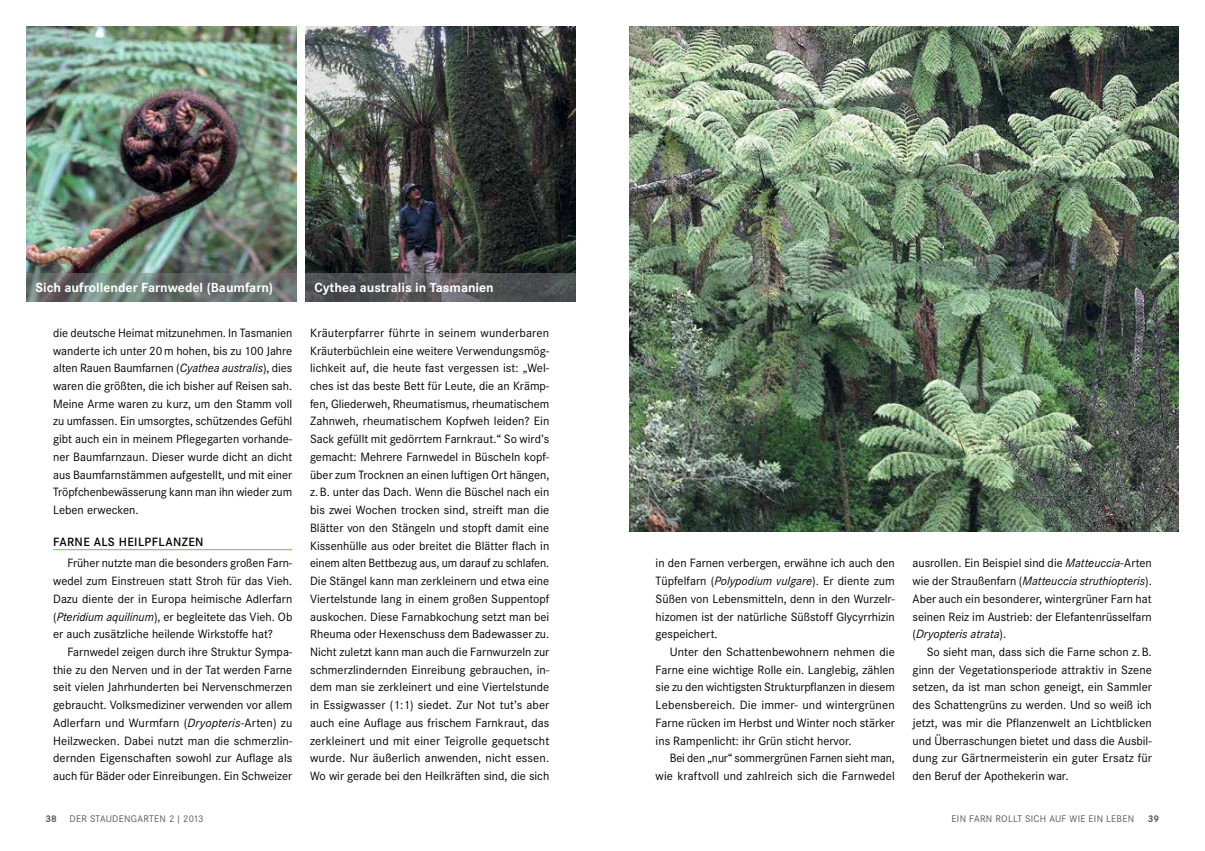
<style>
.page{position:relative;width:1205px;height:851px;background:#fff}
.page>*{position:absolute;margin:0;border:0;box-sizing:border-box;transform-origin:0 0}
.t1{font:700 13.75px "Corporate S";color:#fff}
.t2{font:12.5px/17.8px "Corporate S";color:#000;text-align:justify}
.t3{font:600 12.5px "Corporate S";letter-spacing:.03em;color:#000}
.t4{font:10px "Corporate S";letter-spacing:.03em;color:#58595b}
.t5{font:700 10px "Corporate S";color:#58595b}
.s1{font-style:italic}
</style>
<div class="page">
<hr style="left:53px;top:549px;width:239px;height:1px;background:#72bf44">
<img style="left:629px;top:27px;width:549px;height:504px">
<img style="left:27px;top:27px;width:270px;height:246px">
<img style="left:306px;top:27px;width:270px;height:246px">
<svg style="left:27px;top:273px;width:270px;height:28px;background:#6c7572"></svg>
<svg style="left:306px;top:273px;width:270px;height:28px;background:#535457"></svg>
<p class="t1" style="left:35px;top:279px;width:239px">Sich aufrollender Farnwedel (Baumfarn)</p>
<p class="t1" style="left:314px;top:279px;width:181px">Cythea australis in Tasmanien</p>
<p class="t2" style="left:53px;top:324px;width:241px">die deutsche Heimat mitzunehmen. I n Tasmanien wanderte ich unter 20m hohen, bis zu 100 Jahre alten Rauen Baumfarnen (<span class="s1">Cyathea australis</span>), dies waren die größten, die ich bisher auf Reisen sah.<br>Meine Arme waren zu kurz, um den Stamm voll zu umfassen. Ein umsorgtes, schützendes Gefühl gibt auch ein in meinem Pflegegarten vorhande&shy;ner Baumfarnzaun. Dieser wurde dicht an dicht aus Baumfarnstämmen aufgestellt, und mit einer Tröpfchenbewässerung kann man ihn wieder zum Leben erwecken.</p>
<p class="t3" style="left:53px;top:534px;width:152px">FARNE ALS H EILPFLANZEN</p>
<p class="t2" style="left:53px;top:554px;width:241px;text-indent:14px">Früher nutzte man die besonders großen Farn&shy;wedel zum Einstreuen statt Stroh für das Vieh.<br>Dazu diente der in Europa heimische Adlerfarn (<span class="s1">Pteridium aquilinum</span>), er begleitete das Vieh. Ob er auch zusätzliche heilende Wirkstoffe hat?</p>
<p class="t2" style="left:53px;top:643px;width:241px;text-indent:14px">Farnwedel zeigen durch ihre Struktur Sympa&shy;thie zu den Nerven und in der Tat werden Farne seit vielen Jahrhunderten bei Nervenschmerzen gebraucht. Volksmediziner verwenden vor allem Adlerfarn und Wurmfarn (<span class="s1">Dryopteris</span>-Arten) zu Heilzwecken. Dabei nutzt man die schmerzlin&shy;dernden Eigenschaften sowohl zur Auflage als auch für Bäder oder Einreibungen. Ein Schweizer</p>
<p class="t2" style="left:310px;top:324px;width:241px">Kräuterpfarrer führte in seinem wunderbaren Kräuterbüchlein eine weitere Verwendungsmög&shy;lichkeit auf, die heute fast vergessen ist: „Wel&shy;ches ist das beste Bett für Leute, die an Krämp&shy;fen, Gliederweh, Rheumatismus, rheumatischem Zahnweh, rheumatischem Kopfweh leiden? Ein Sack gefüllt mit gedörrtem Farnkraut.“ So wird’s gemacht: Mehrere Farnwedel in Büscheln kopf&shy;über zum Trocknen an einen luftigen Ort hängen, z. B. unter das Dach. Wenn die Büschel nach ein bis zwei Wochen trocken sind, streift man die Blätter von den Stängeln und stopft damit eine Kissenhülle aus oder breitet die Blätter flach in einem alten Bettbezug aus, um darauf zu schlafen.<br>Die Stängel kann man zerkleinern und etwa eine Viertelstunde lang in einem großen Suppentopf auskochen. Diese Farnabkochung setzt man bei Rheuma oder Hexenschuss dem Badewasser zu.<br>N icht zuletzt kann man auch die Farnwurzeln zur schmerzlindernden Einreibung gebrauchen, in&shy;dem man sie zerkleinert und eine Viertelstunde in Essigwasser (1:1) siedet. Zur Not tut’s aber auch eine Auflage aus frischem Farnkraut, das zerkleinert und mit einer Teigrolle gequetscht wurde. N ur äußerlich anwenden, nicht essen.<br>Wo wir gerade bei den Heilkräften sind, die sich</p>
<p class="t2" style="left:656px;top:554px;width:241px">in den Farnen verbergen, erwähne ich auch den Tüpfelfarn (<span class="s1">Polypodium vulgare</span>). Er diente zum Süßen von Lebensmitteln, denn in den Wurzelr&shy;hizomen ist der natürliche Süßstoff Glycyrrhizin gespeichert.</p>
<p class="t2" style="left:656px;top:643px;width:241px;text-indent:14px">Unter den Schattenbewohnern nehmen die Farne eine wichtige Rolle ein. Langlebig, zählen sie zu den wichtigsten Strukturpflanzen in diesem Lebensbereich. Die immer- und wintergrünen Farne rücken im Herbst und Winter noch stärker ins Rampenlicht: ihr Grün sticht hervor.</p>
<p class="t2" style="left:656px;top:749px;width:241px;text-align:right">Bei den „nur“ sommergrünen Farnen sieht man, wie kraftvoll und zahlreich sich die Farnwedel</p>
<p class="t2" style="left:912px;top:554px;width:241px">ausrollen. Ein Beispiel sind die <span class="s1">Matteuccia</span>-Arten wie der Straußenfarn (<span class="s1">Matteuccia struthiopteris</span>).<br>Aber auch ein besonderer, wintergrüner Farn hat seinen Reiz im Austrieb: der Elefantenrüsselfarn (<span class="s1">Dryopteris atrata</span>).</p>
<p class="t2" style="left:912px;top:643px;width:241px;text-indent:14px">So sieht man, dass sich die Farne schon z. B. ginn der Vegetationsperiode attraktiv in Szene setzen, da ist man schon geneigt, ein Sammler des Schattengrüns zu werden. Und so weiß ich jetzt, was mir die Pflanzenwelt an Lichtblicken und Überraschungen bietet und dass die Ausbil&shy;dung zur Gärtnermeisterin ein guter Ersatz für den Beruf der Apothekerin war.</p>
<p class="t5" style="left:45px;top:812px;width:13px">38</p>
<p class="t4" style="left:69px;top:812px;width:136px">Der Staudengarten 2 | 2013</p>
<p class="t4" style="left:951px;top:812px;width:184px">Ein Farn rollt sich auf wie ein Leben</p>
<p class="t5" style="left:1147px;top:812px;width:13px">39</p>
</div>
